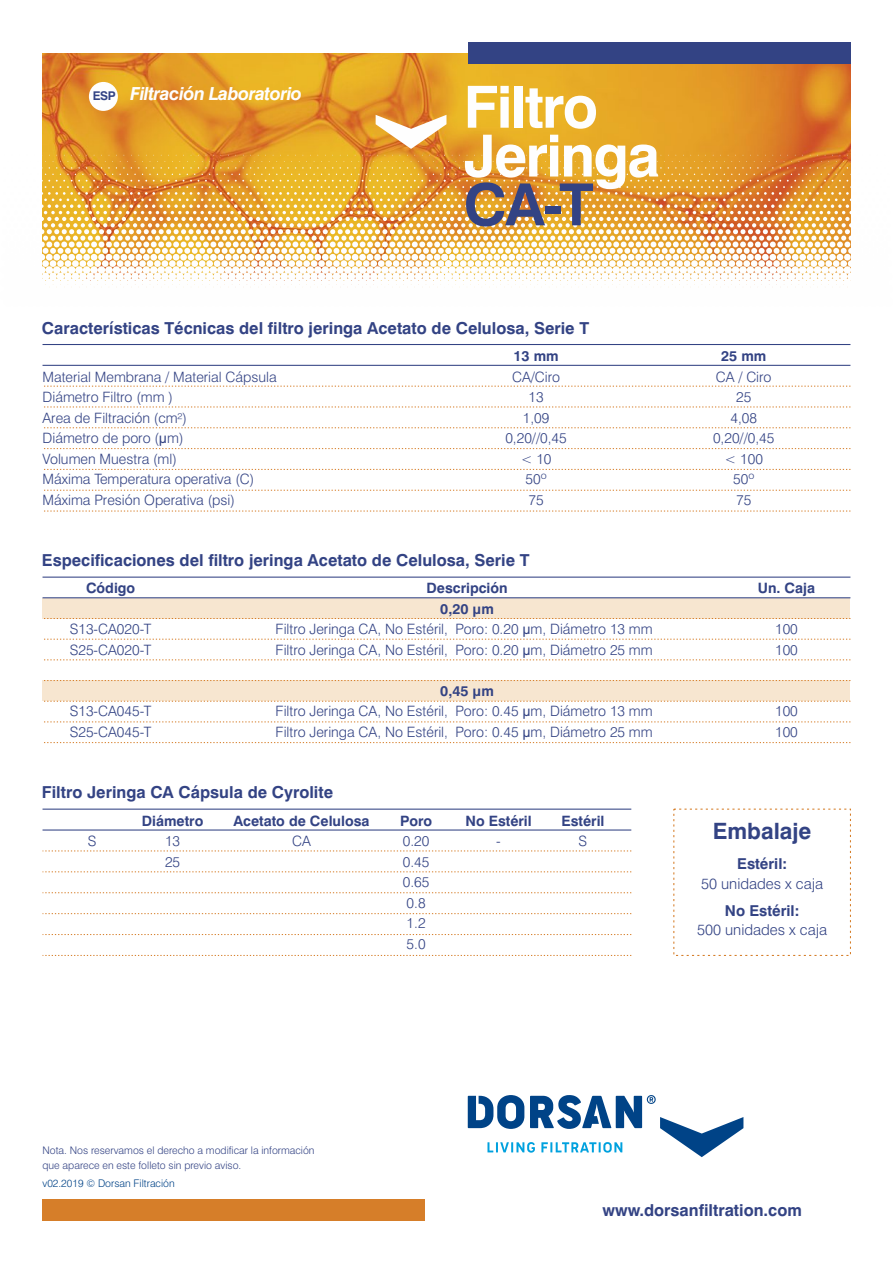
<style>
.page{position:relative;width:893px;height:1263px;background:#fff}
.page>*{position:absolute;margin:0;border:0;box-sizing:border-box;transform-origin:0 0}
.t1{font:700 58.2px/48.8px "Swiss 721 BT";letter-spacing:-.03em;color:#fefefe}
.t2{font:700 58.2px "Swiss 721 BT";color:#334384}
.t3{font:700 22.5px "Swiss 721 BT";color:#334384}
.t4{font:italic 700 18px "Swiss 721 BT";letter-spacing:-.03em;color:#fefefe}
.t5{font:700 16.5px "Swiss 721 BT";color:#334384}
.t6{font:300 15px "Swiss 721 BT";color:#334384}
.t7{font:700 15px "Swiss 721 BT";color:#334384}
.t8{font:300 14.25px/20.5px "Swiss 721 BT";color:#334384}
.t9{font:700 14.25px "Swiss 721 BT";color:#334384}
.t10{font:300 10.5px/14.4px "Swiss 721 BT";color:#334384}
.t11{font:300 10.5px "Swiss 721 BT";color:#004387}
.s1{font-style:normal;font-size:12px;color:#334384}
.s2{font-family:"Arial";font-weight:400}
.s3{font-family:"Arial"}
</style>
<div class="page">
<div style="left:43px;top:680px;width:807px;height:21px;background:#f7e6d0"></div>
<svg style="left:43px;top:53px;width:807px;height:102px;background:#e39a25"></svg>
<svg style="left:453px;top:155px;width:398px;height:133px"></svg>
<svg style="left:42px;top:155px;width:411px;height:133px"></svg>
<div style="left:43px;top:1199px;width:382px;height:21px;background:#d67e29"></div>
<div style="left:468px;top:43px;width:382px;height:21px;background:#334384"></div>
<div style="left:89px;top:82px;width:29px;height:29px;background:#fefefe;border-radius:50%"></div>
<div style="left:43px;top:598px;width:807px;height:20px;background:#f7e6d0"></div>
<svg style="left:44px;top:490px;width:806px;height:1px"></svg>
<svg style="left:44px;top:469px;width:806px;height:1px"></svg>
<svg style="left:44px;top:448px;width:806px;height:1px"></svg>
<svg style="left:44px;top:427px;width:806px;height:1px"></svg>
<svg style="left:44px;top:407px;width:806px;height:1px"></svg>
<hr style="left:43px;top:365px;width:807px;height:1px;background:#334384">
<svg style="left:44px;top:511px;width:806px;height:1px"></svg>
<svg style="left:44px;top:386px;width:806px;height:1px"></svg>
<hr style="left:43px;top:344px;width:807px;height:1px;background:#334384">
<svg style="left:44px;top:721px;width:806px;height:1px"></svg>
<svg style="left:44px;top:701px;width:806px;height:1px"></svg>
<svg style="left:44px;top:639px;width:806px;height:1px"></svg>
<hr style="left:43px;top:597px;width:807px;height:1px;background:#334384">
<svg style="left:43px;top:618px;width:807px;height:1px"></svg>
<hr style="left:43px;top:577px;width:807px;height:1px;background:#334384">
<svg style="left:44px;top:742px;width:806px;height:1px"></svg>
<svg style="left:44px;top:680px;width:806px;height:1px"></svg>
<svg style="left:44px;top:659px;width:806px;height:1px"></svg>
<svg style="left:43px;top:955px;width:588px;height:1px"></svg>
<svg style="left:43px;top:934px;width:588px;height:1px"></svg>
<svg style="left:43px;top:913px;width:588px;height:1px"></svg>
<svg style="left:43px;top:892px;width:588px;height:1px"></svg>
<svg style="left:43px;top:871px;width:588px;height:1px"></svg>
<hr style="left:43px;top:829px;width:588px;height:1px;background:#334384">
<svg style="left:43px;top:851px;width:588px;height:1px"></svg>
<hr style="left:43px;top:809px;width:588px;height:1px;background:#334384">
<svg style="left:468px;top:1095px;width:275px;height:62px"></svg>
<svg style="left:376px;top:115px;width:70px;height:34px"></svg>
<p class="t4" style="left:93px;top:86px;width:211px"><span class="s1">ESP</span> Filtración Laboratorio</p>
<h1 class="t1" style="left:463px;top:88px;width:198px">Filtro<br>Jeringa</h1>
<h1 class="t2" style="left:463px;top:181px;width:132px">CA-T</h1>
<p class="t5" style="left:42px;top:321px;width:549px">Características Técnicas del filtro jeringa Acetato de Celulosa, Serie T</p>
<p class="t9" style="left:513px;top:350px;width:47px">13 mm</p>
<p class="t9" style="left:721px;top:350px;width:47px">25 mm</p>
<p class="t8" style="left:43px;top:368px;width:236px">Material Membrana / Material Cápsula</p>
<p class="t8" style="left:512px;top:368px;width:50px">CA/Ciro</p>
<p class="t8" style="left:716px;top:368px;width:57px">CA / Ciro</p>
<p class="t8" style="left:43px;top:388px;width:132px">Diámetro Filtro (mm )</p>
<p class="t8" style="left:528px;top:388px;width:17px">13</p>
<p class="t8" style="left:736px;top:388px;width:17px">25</p>
<p class="t8" style="left:43px;top:409px;width:146px">Area de Filtración (cm²)</p>
<p class="t8" style="left:523px;top:409px;width:28px">1,09</p>
<p class="t8" style="left:730px;top:409px;width:28px">4,08</p>
<p class="t8" style="left:43px;top:429px;width:142px">Diámetro de poro (<span class="s2">μ</span>m)</p>
<p class="t8" style="left:505px;top:429px;width:63px">0,20//0,45</p>
<p class="t8" style="left:713px;top:429px;width:63px">0,20//0,45</p>
<p class="t8" style="left:43px;top:450px;width:136px">Volumen Muestra (ml)</p>
<p class="t8" style="left:521px;top:450px;width:32px">&lt; 10</p>
<p class="t8" style="left:725px;top:450px;width:40px">&lt; 100</p>
<p class="t8" style="left:43px;top:470px;width:213px">Máxima Temperatura operativa (C)</p>
<p class="t8" style="left:526px;top:470px;width:23px">50º</p>
<p class="t8" style="left:733px;top:470px;width:23px">50º</p>
<p class="t8" style="left:43px;top:491px;width:194px">Máxima Presión Operativa (psi)</p>
<p class="t8" style="left:528px;top:491px;width:17px">75</p>
<p class="t8" style="left:736px;top:491px;width:17px">75</p>
<p class="t5" style="left:42px;top:554px;width:489px">Especificaciones del filtro jeringa Acetato de Celulosa, Serie T</p>
<p class="t9" style="left:86px;top:582px;width:51px">Código</p>
<p class="t9" style="left:427px;top:582px;width:83px">Descripción</p>
<p class="t9" style="left:758px;top:582px;width:59px">Un. Caja</p>
<p class="t9" style="left:440px;top:603px;width:55px">0,20 <span class="s3">μ</span>m</p>
<p class="t8" style="left:70px;top:620px;width:83px">S13-CA020-T</p>
<p class="t8" style="left:276px;top:620px;width:379px">Filtro Jeringa CA, No Estéril, Poro: 0.20 <span class="s2">μ</span>m, Diámetro 13 mm</p>
<p class="t8" style="left:775px;top:620px;width:24px">100</p>
<p class="t8" style="left:70px;top:641px;width:83px">S25-CA020-T</p>
<p class="t8" style="left:276px;top:641px;width:379px">Filtro Jeringa CA, No Estéril, Poro: 0.20 <span class="s2">μ</span>m, Diámetro 25 mm</p>
<p class="t8" style="left:775px;top:641px;width:24px">100</p>
<p class="t9" style="left:440px;top:685px;width:55px">0,45 <span class="s3">μ</span>m</p>
<p class="t8" style="left:70px;top:702px;width:83px">S13-CA045-T</p>
<p class="t8" style="left:276px;top:702px;width:379px">Filtro Jeringa CA, No Estéril, Poro: 0.45 <span class="s2">μ</span>m, Diámetro 13 mm</p>
<p class="t8" style="left:775px;top:702px;width:24px">100</p>
<p class="t8" style="left:70px;top:723px;width:83px">S25-CA045-T</p>
<p class="t8" style="left:276px;top:723px;width:379px">Filtro Jeringa CA, No Estéril, Poro: 0.45 <span class="s2">μ</span>m, Diámetro 25 mm</p>
<p class="t8" style="left:775px;top:723px;width:24px">100</p>
<p class="t5" style="left:42px;top:786px;width:293px">Filtro Jeringa CA Cápsula de Cyrolite</p>
<p class="t9" style="left:142px;top:815px;width:63px">Diámetro</p>
<p class="t9" style="left:233px;top:815px;width:137px">Acetato de Celulosa</p>
<p class="t9" style="left:400px;top:815px;width:34px">Poro</p>
<p class="t9" style="left:465px;top:815px;width:68px">No Estéril</p>
<p class="t9" style="left:561px;top:815px;width:45px">Estéril</p>
<p class="t8" style="left:88px;top:832px;width:10px">S</p>
<p class="t8" style="left:165px;top:832px;width:17px">13</p>
<p class="t8" style="left:292px;top:832px;width:20px">CA</p>
<p class="t8" style="left:403px;top:832px;width:28px">0.20</p>
<p class="t8" style="left:496px;top:832px;width:6px">-</p>
<p class="t8" style="left:579px;top:832px;width:10px">S</p>
<p class="t8" style="left:165px;top:853px;width:17px">25</p>
<p class="t8" style="left:403px;top:853px;width:28px">0.45<br>0.65<br>0.8<br>1.2<br>5.0</p>
<p class="t10" style="left:43px;top:1144px;width:274px">Nota. Nos reservamos el derecho a modificar la información que aparece en este folleto sin previo aviso.</p>
<p class="t11" style="left:42px;top:1178px;width:134px">v02.2019 © Dorsan Filtración</p>
<h2 class="t3" style="left:713px;top:822px;width:100px">Embalaje</h2>
<p class="t7" style="left:737px;top:857px;width:51px">Estéril:</p>
<p class="t6" style="left:701px;top:877px;width:123px">50 unidades x caja</p>
<p class="t7" style="left:725px;top:904px;width:76px">No Estéril:</p>
<p class="t6" style="left:697px;top:924px;width:131px">500 unidades x caja</p>
<p class="t5" style="left:603px;top:1203px;width:201px">www.dorsanfiltration.com</p>
</div>
